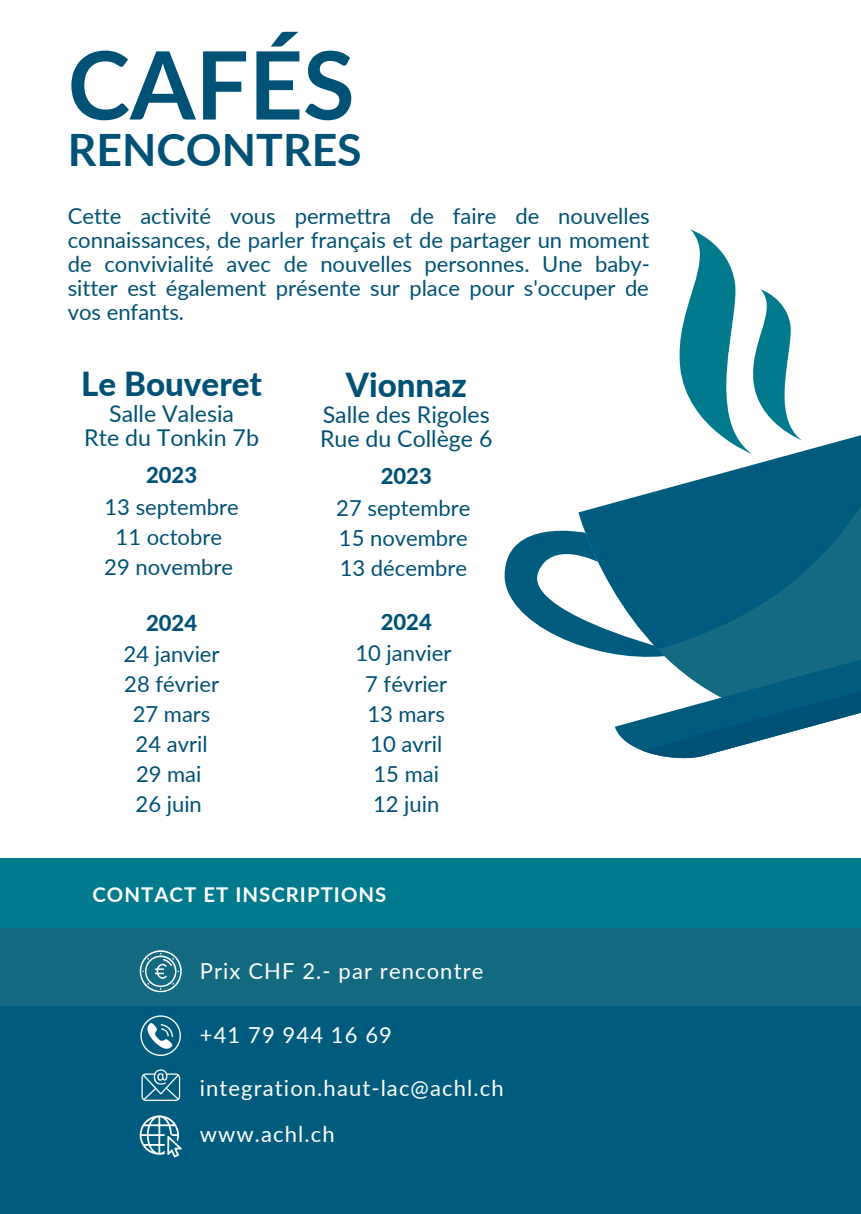
<style>
.page{position:relative;width:861px;height:1214px;background:#fff}
.page>*{position:absolute;margin:0;border:0;box-sizing:border-box;transform-origin:0 0}
.t1{font:700 94.2px "Lato";color:#005176}
.t2{font:700 44.6px "Lato";color:#005176}
.t3{font:800 33.2px "Lato";color:#005176}
.t4{font:23.2px "Lato";color:#005176}
.t5{font:22px/24px "Lato";color:#005176;text-align:justify}
.t6{font:22px "Lato";letter-spacing:.05em;color:#fff}
.t7{font:800 22px "Lato";color:#005176}
.t8{font:700 20.4px "Lato";letter-spacing:.05em;color:#fff}
</style>
<div class="page">
<div style="left:0;top:858px;width:861px;height:355px;background:#007a8c"></div>
<div style="left:0;top:928px;width:861px;height:285px;background:#146a80"></div>
<div style="left:0;top:1006px;width:861px;height:207px;background:#005c7e"></div>
<svg style="left:140px;top:1015px;width:41px;height:41px"></svg>
<svg style="left:141px;top:1069px;width:39px;height:31px"></svg>
<svg style="left:140px;top:1115px;width:42px;height:42px"></svg>
<svg style="left:675px;top:435px;width:186px;height:51px;fill:#005c7e"></svg>
<svg style="left:504px;top:486px;width:357px;height:273px"></svg>
<svg style="left:675px;top:229px;width:149px;height:240px"></svg>
<svg style="left:140px;top:950px;width:42px;height:43px"></svg>
<p class="t1" style="left:68px;top:27px;width:288px">CAFÉS</p>
<p class="t2" style="left:68px;top:122px;width:296px">RENCONTRES</p>
<p class="t5" style="left:68px;top:203px;width:584px">Cette activité vous permettra de faire de nouvelles connaissances, de parler français et de partager un moment de convivialité avec de nouvelles personnes. Une baby&shy;sitter est également présente sur place pour s'occuper de vos enfants.</p>
<p class="t3" style="left:81px;top:363px;width:182px">Le Bouveret</p>
<p class="t4" style="left:109px;top:399px;width:126px">Salle Valesia</p>
<p class="t4" style="left:84px;top:423px;width:176px">Rte du Tonkin 7b</p>
<p class="t7" style="left:146px;top:462px;width:53px">2023</p>
<p class="t5" style="left:105px;top:494px;width:136px">13 septembre</p>
<p class="t5" style="left:116px;top:524px;width:108px">11 octobre</p>
<p class="t5" style="left:104px;top:554px;width:130px">29 novembre</p>
<p class="t7" style="left:146px;top:609px;width:53px">2024</p>
<p class="t5" style="left:124px;top:641px;width:97px">24 janvier</p>
<p class="t5" style="left:124px;top:671px;width:96px">28 février</p>
<p class="t5" style="left:133px;top:702px;width:79px">27 mars</p>
<p class="t5" style="left:136px;top:732px;width:73px">24 avril</p>
<p class="t5" style="left:136px;top:762px;width:67px">29 mai</p>
<p class="t5" style="left:136px;top:792px;width:68px">26 juin</p>
<p class="t3" style="left:346px;top:365px;width:122px">Vionnaz</p>
<p class="t4" style="left:323px;top:400px;width:168px">Salle des Rigoles</p>
<p class="t4" style="left:320px;top:424px;width:174px">Rue du Collège 6</p>
<p class="t7" style="left:381px;top:462px;width:53px">2023</p>
<p class="t5" style="left:336px;top:495px;width:136px">27 septembre</p>
<p class="t5" style="left:339px;top:525px;width:130px">15 novembre</p>
<p class="t5" style="left:340px;top:555px;width:129px">13 décembre</p>
<p class="t7" style="left:381px;top:608px;width:53px">2024</p>
<p class="t5" style="left:355px;top:641px;width:97px">10 janvier</p>
<p class="t5" style="left:365px;top:671px;width:84px">7 février</p>
<p class="t5" style="left:367px;top:701px;width:79px">13 mars</p>
<p class="t5" style="left:370px;top:731px;width:73px">10 avril</p>
<p class="t5" style="left:374px;top:761px;width:67px">15 mai</p>
<p class="t5" style="left:373px;top:791px;width:68px">12 juin</p>
<p class="t8" style="left:92px;top:881px;width:295px">CONTACT ET INSCRIPTIONS</p>
<p class="t6" style="left:200px;top:957px;width:285px">Prix CHF 2.- par rencontre</p>
<p class="t6" style="left:200px;top:1021px;width:194px">+41 79 944 16 69</p>
<p class="t6" style="left:200px;top:1074px;width:305px">integration.haut-lac@achl.ch</p>
<p class="t6" style="left:200px;top:1119px;width:136px">www.achl.ch</p>
</div>
